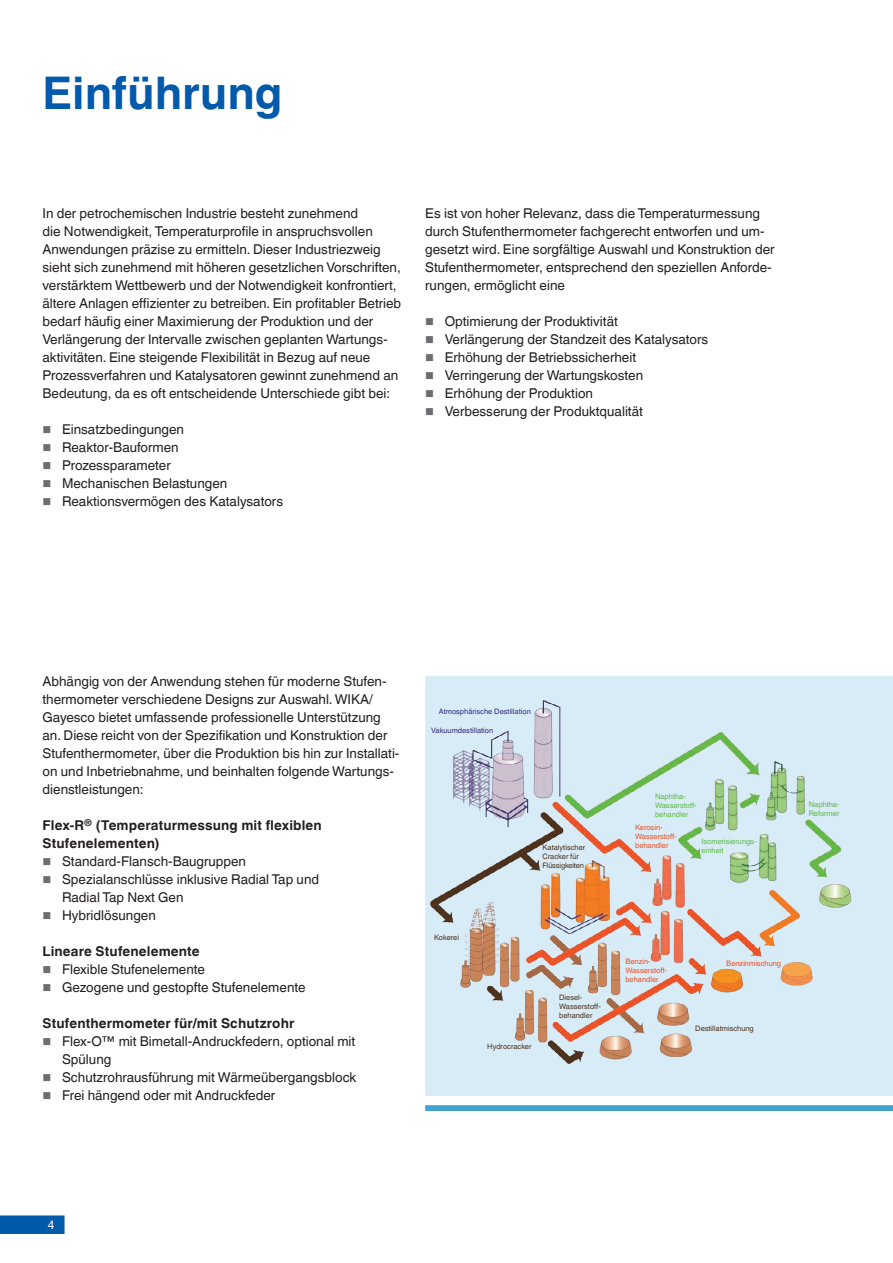
<style>
.page{position:relative;width:893px;height:1263px;background:#fff}
.page>*{position:absolute;margin:0;border:0;box-sizing:border-box;transform-origin:0 0}
.t1{font:700 45px "Helvetica World";color:#015aaa}
.t2{font:13.5px/18px "Helvetica World";color:#231f20}
.t3{font:700 13.5px/18px "Helvetica World";letter-spacing:.01em;color:#231f20}
.t4{font:12px "Helvetica World";color:#fff}
.t5{font:7.5px/9px "Helvetica World";color:#51331c}
.t6{font:7.5px/9px "Helvetica World";color:#f05029}
.t7{font:7.5px/9px "Helvetica World";color:#5dbb46}
.t8{font:7.5px "Helvetica World";color:#342d7d}
</style>
<div class="page">
<svg style="left:0;top:1215px;width:65px;height:19px"></svg>
<div style="left:426px;top:677px;width:466px;height:418px;background:#d8ecf7"></div>
<div style="left:425px;top:676px;width:468px;height:420px;border:2px solid #d8ecf7"></div>
<div style="left:425px;top:1105px;width:468px;height:6px;background:#45a2d4"></div>
<img style="left:425px;top:698px;width:427px;height:372px">
<h1 class="t1" style="left:43px;top:67px;width:242px">Einführung</h1>
<p class="t2" style="left:43px;top:204px;width:360px">In der petrochemischen Industrie besteht zunehmend<br>die Notwendigkeit, Temperaturprofile in anspruchsvollen Anwendungen präzise zu ermitteln. Dieser Industriezweig sieht sich zunehmend mit höheren gesetzlichen Vorschriften, verstärktem Wettbewerb und der Notwendigkeit konfrontiert, ältere Anlagen effizienter zu betreiben. Ein profitabler Betrieb bedarf häufig einer Maximierung der Produktion und der Verlängerung der Intervalle zwischen geplanten Wartungs&shy;aktivitäten. Eine steigende Flexibilität in Bezug auf neue Prozessverfahren und Katalysatoren gewinnt zunehmend an Bedeutung, da es oft entscheidende Unterschiede gibt bei:</p>
<p class="t2" style="left:62px;top:420px;width:223px">Einsatzbedingungen<br>Reaktor-Bauformen<br>Prozessparameter<br>Mechanischen Belastungen<br>Reaktionsvermögen des Katalysators</p>
<p class="t2" style="left:425px;top:204px;width:351px">Es ist von hoher Relevanz, dass die Temperaturmessung durch Stufenthermometer fachgerecht entworfen und um&shy;gesetzt wird. Eine sorgfältige Auswahl und Konstruktion der Stufenthermometer, entsprechend den speziellen Anforde&shy;rungen, ermöglicht eine</p>
<p class="t2" style="left:445px;top:312px;width:265px">Optimierung der Produktivität<br>Verlängerung der Standzeit des Katalysators Erhöhung der Betriebssicherheit Verringerung der Wartungskosten<br>Erhöhung der Produktion<br>Verbesserung der Produktqualität</p>
<p class="t2" style="left:43px;top:672px;width:358px">Abhängig von der Anwendung stehen für moderne Stufen&shy;thermometer verschiedene Designs zur Auswahl. WIKA/ Gayesco bietet umfassende professionelle Unterstützung an. Diese reicht von der Spezifikation und Konstruktion der Stufenthermometer, über die Produktion bis hin zur Installati&shy;on und Inbetriebnahme, und beinhalten folgende Wartungs&shy;dienstleistungen:</p>
<p class="t3" style="left:43px;top:816px;width:281px">Flex-R<sup>®</sup> (Temperaturmessung mit flexiblen<br>Stufenelementen)</p>
<p class="t2" style="left:62px;top:852px;width:259px">Standard-Flansch-Baugruppen<br>Spezialanschlüsse inklusive Radial Tap und<br>Radial Tap Next Gen<br>Hybridlösungen</p>
<p class="t3" style="left:43px;top:942px;width:159px">Lineare Stufenelemente</p>
<p class="t2" style="left:62px;top:960px;width:245px">Flexible Stufenelemente<br>Gezogene und gestopfte Stufenelemente</p>
<p class="t3" style="left:43px;top:1014px;width:253px">Stufenthermometer für/mit Schutzrohr</p>
<p class="t2" style="left:62px;top:1032px;width:296px">Flex-O™ mit Bimetall-Andruckfedern, optional mit Spülung<br>Schutzrohrausführung mit Wärmeübergangsblock Frei hängend oder mit Andruckfeder</p>
<p class="t8" style="left:439px;top:707px;width:93px">Atmosphärische Destillation</p>
<p class="t8" style="left:431px;top:726px;width:64px">Vakuumdestillation</p>
<p class="t5" style="left:542px;top:843px;width:44px">Katalytischer<br>Cracker für<br>Flüssigkeiten</p>
<p class="t7" style="left:655px;top:792px;width:43px">Naphtha-<br>Wasserstoff&shy;behandler</p>
<p class="t7" style="left:809px;top:800px;width:32px">Naphtha-<br>Reformer</p>
<p class="t7" style="left:702px;top:837px;width:56px">Isomerisierungs&shy;einheit</p>
<p class="t6" style="left:635px;top:822px;width:43px">Kerosin-<br>Wasserstoff&shy;behandler</p>
<p class="t5" style="left:434px;top:933px;width:26px">Kokerei</p>
<p class="t5" style="left:487px;top:1041px;width:46px">Hydrocracker</p>
<p class="t5" style="left:559px;top:993px;width:43px">Diesel-<br>Wasserstoff&shy;behandler</p>
<p class="t6" style="left:625px;top:957px;width:43px">Benzin-<br>Wasserstoff&shy;behandler</p>
<p class="t6" style="left:726px;top:959px;width:56px">Benzinmischung</p>
<p class="t5" style="left:695px;top:1023px;width:60px">Destillatmischung</p>
<p class="t4" style="left:48px;top:1218px;width:8px">4</p>
</div>
